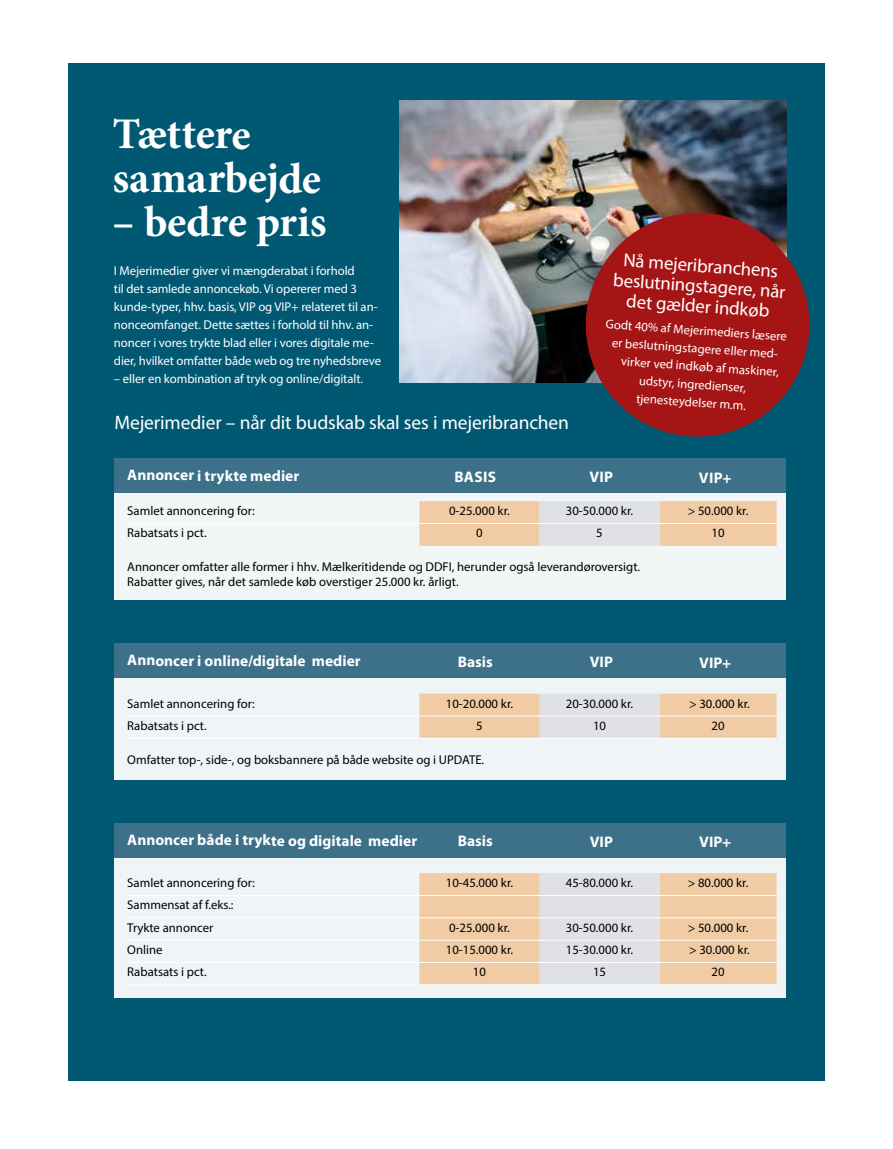
<style>
.page{position:relative;width:893px;height:1149px;background:#fff}
.page>*{position:absolute;margin:0;border:0;box-sizing:border-box;transform-origin:0 0}
.t1{font:700 43.8px/44px "Minion Pro";letter-spacing:-.01em;color:#fff}
.t2{font:19.5px "Myriad Pro";letter-spacing:-.005em;color:#fff}
.t3{font:18.75px/20.2px "Myriad Pro";color:#fff;text-align:center}
.t4{font:700 15.3px "Myriad Pro";color:#fff}
.t5{font:12.75px/22.4px "Myriad Pro";color:#000}
.t6{font:12.75px/18px "Myriad Pro";letter-spacing:-.005em;color:#fff}
</style>
<div class="page">
<div style="left:68px;top:64px;width:757px;height:1016px;background:#005873"></div>
<img style="left:400px;top:101px;width:386px;height:282px">
<svg style="left:582px;top:209px;width:228px;height:228px;background:#8a272b"></svg>
<div style="left:115px;top:822px;width:671px;height:175px;background:#eff4f6"></div>
<div style="left:115px;top:643px;width:671px;height:137px;background:#eff4f6"></div>
<div style="left:115px;top:458px;width:671px;height:141px;background:#f2f6f7"></div>
<div style="left:115px;top:458px;width:671px;height:34px;background:#3d718a"></div>
<div style="left:115px;top:643px;width:671px;height:34px;background:#3d718a"></div>
<div style="left:115px;top:822px;width:671px;height:35px;background:#3d718a"></div>
<svg style="left:419px;top:693px;width:358px;height:44px;background:#ead3bb"></svg>
<hr style="left:127px;top:715px;width:292px;height:1px;background:#fff">
<hr style="left:419px;top:715px;width:121px;height:1px;background:#fff">
<hr style="left:540px;top:715px;width:120px;height:1px;background:#fff">
<hr style="left:660px;top:715px;width:117px;height:1px;background:#fff">
<hr style="left:127px;top:737px;width:292px;height:1px;background:#fff">
<hr style="left:419px;top:737px;width:121px;height:1px;background:#fff">
<hr style="left:540px;top:737px;width:120px;height:1px;background:#fff">
<hr style="left:660px;top:737px;width:117px;height:1px;background:#fff">
<svg style="left:419px;top:873px;width:358px;height:111px;background:#ebd3bb"></svg>
<hr style="left:127px;top:894px;width:292px;height:1px;background:#fff">
<hr style="left:419px;top:894px;width:121px;height:1px;background:#fff">
<hr style="left:540px;top:894px;width:120px;height:1px;background:#fff">
<hr style="left:660px;top:894px;width:117px;height:1px;background:#fff">
<hr style="left:127px;top:917px;width:292px;height:1px;background:#fff">
<hr style="left:419px;top:917px;width:121px;height:1px;background:#fff">
<hr style="left:540px;top:917px;width:120px;height:1px;background:#fff">
<hr style="left:660px;top:917px;width:117px;height:1px;background:#fff">
<hr style="left:127px;top:939px;width:292px;height:1px;background:#fff">
<hr style="left:419px;top:939px;width:121px;height:1px;background:#fff">
<hr style="left:540px;top:939px;width:120px;height:1px;background:#fff">
<hr style="left:660px;top:939px;width:117px;height:1px;background:#fff">
<hr style="left:127px;top:961px;width:292px;height:1px;background:#fff">
<hr style="left:419px;top:961px;width:121px;height:1px;background:#fff">
<hr style="left:540px;top:961px;width:120px;height:1px;background:#fff">
<hr style="left:660px;top:961px;width:117px;height:1px;background:#fff">
<hr style="left:127px;top:984px;width:292px;height:1px;background:#fff">
<hr style="left:419px;top:984px;width:121px;height:1px;background:#fff">
<hr style="left:540px;top:984px;width:120px;height:1px;background:#fff">
<hr style="left:660px;top:984px;width:117px;height:1px;background:#fff">
<svg style="left:419px;top:501px;width:358px;height:44px;background:#ead2b9"></svg>
<hr style="left:127px;top:523px;width:292px;height:1px;background:#fff">
<hr style="left:419px;top:523px;width:121px;height:1px;background:#fff">
<hr style="left:540px;top:523px;width:120px;height:1px;background:#fff">
<hr style="left:660px;top:523px;width:117px;height:1px;background:#fff">
<h1 class="t1" style="left:112px;top:112px;width:210px">Tættere samarbejde</h1>
<h1 class="t1" style="left:112px;top:199px;width:216px">– bedre pris</h1>
<p class="t6" style="left:114px;top:261px;width:269px">I Mejerimedier giver vi mængderabat i forhold<br>til det samlede annoncekøb. Vi opererer med 3 kunde-typer, hhv. basis, VIP og VIP+ relateret til an&shy;nonceomfanget. Dette sættes i forhold til hhv. an&shy;noncer i vores trykte blad eller i vores digitale me&shy;dier, hvilket omfatter både web og tre nyhedsbreve</p>
<p class="t6" style="left:114px;top:369px;width:251px">– eller en kombination af tryk og online/digitalt.</p>
<h2 class="t2" style="left:115px;top:410px;width:456px">Mejerimedier – når dit budskab skal ses i mejeribranchen</h2>
<h3 class="t3" style="left:615px;top:249px;width:174px;rotate:4deg">Nå mejeribranchens beslutningstagere, når det gælder indkøb</h3>
<p class="t6" style="left:606px;top:314px;width:183px;rotate:4deg">Godt 40% af Mejerimediers læsere</p>
<p class="t6" style="left:613px;top:333px;width:170px;rotate:4deg">er beslutningstagere eller med-</p>
<p class="t6" style="left:622px;top:352px;width:160px;rotate:4deg">virker ved indkøb af maskiner,</p>
<p class="t6" style="left:640px;top:371px;width:109px;rotate:4deg">udstyr, ingredienser,</p>
<p class="t6" style="left:637px;top:389px;width:112px;rotate:4deg">tjenesteydelser m.m.</p>
<p class="t4" style="left:127px;top:465px;width:174px">Annoncer i trykte medier</p>
<p class="t4" style="left:454px;top:466px;width:43px">BASIS</p>
<p class="t4" style="left:589px;top:467px;width:25px">VIP</p>
<p class="t4" style="left:699px;top:467px;width:34px">VIP+</p>
<p class="t5" style="left:127px;top:499px;width:129px">Samlet annoncering for:</p>
<p class="t5" style="left:449px;top:499px;width:62px">0-25.000 kr.</p>
<p class="t5" style="left:566px;top:499px;width:69px">30-50.000 kr.</p>
<p class="t5" style="left:688px;top:499px;width:62px">&gt; 50.000 kr.</p>
<p class="t5" style="left:127px;top:521px;width:81px">Rabatsats i pct.</p>
<p class="t5" style="left:476px;top:521px;width:8px">0</p>
<p class="t5" style="left:596px;top:521px;width:8px">5</p>
<p class="t5" style="left:712px;top:521px;width:15px">10</p>
<p class="t5" style="left:127px;top:558px;width:514px;line-height:15px">Annoncer omfatter alle former i hhv. Mælkeritidende og DDFI, herunder også leverandøroversigt.<br>Rabatter gives, når det samlede køb overstiger 25.000 kr. årligt.</p>
<p class="t4" style="left:127px;top:650px;width:235px">Annoncer i online/digitale medier</p>
<p class="t4" style="left:458px;top:651px;width:37px">Basis</p>
<p class="t4" style="left:590px;top:652px;width:25px">VIP</p>
<p class="t4" style="left:699px;top:652px;width:34px">VIP+</p>
<p class="t5" style="left:127px;top:691px;width:129px">Samlet annoncering for:</p>
<p class="t5" style="left:446px;top:691px;width:69px">10-20.000 kr.</p>
<p class="t5" style="left:566px;top:691px;width:69px">20-30.000 kr.</p>
<p class="t5" style="left:689px;top:691px;width:62px">&gt; 30.000 kr.</p>
<p class="t5" style="left:127px;top:714px;width:81px">Rabatsats i pct.</p>
<p class="t5" style="left:476px;top:714px;width:8px">5</p>
<p class="t5" style="left:593px;top:714px;width:15px">10</p>
<p class="t5" style="left:712px;top:714px;width:15px">20</p>
<p class="t5" style="left:127px;top:747px;width:358px">Omfatter top-, side-, og boksbannere på både website og i UPDATE.</p>
<p class="t4" style="left:127px;top:830px;width:291px">Annoncer både i trykte og digitale medier</p>
<p class="t4" style="left:458px;top:831px;width:37px">Basis</p>
<p class="t4" style="left:590px;top:831px;width:25px">VIP</p>
<p class="t4" style="left:699px;top:832px;width:34px">VIP+</p>
<p class="t5" style="left:127px;top:871px;width:129px">Samlet annoncering for:</p>
<p class="t5" style="left:446px;top:871px;width:69px">10-45.000 kr.</p>
<p class="t5" style="left:566px;top:871px;width:69px">45-80.000 kr.</p>
<p class="t5" style="left:688px;top:871px;width:62px">&gt; 80.000 kr.</p>
<p class="t5" style="left:127px;top:893px;width:108px">Sammensat af f.eks.:<br>Trykte annoncer</p>
<p class="t5" style="left:449px;top:915px;width:62px">0-25.000 kr.</p>
<p class="t5" style="left:566px;top:915px;width:69px">30-50.000 kr.</p>
<p class="t5" style="left:688px;top:915px;width:62px">&gt; 50.000 kr.</p>
<p class="t5" style="left:127px;top:938px;width:37px">Online</p>
<p class="t5" style="left:446px;top:938px;width:69px">10-15.000 kr.</p>
<p class="t5" style="left:566px;top:938px;width:69px">15-30.000 kr.</p>
<p class="t5" style="left:689px;top:938px;width:62px">&gt; 30.000 kr.</p>
<p class="t5" style="left:127px;top:960px;width:81px">Rabatsats i pct.</p>
<p class="t5" style="left:473px;top:960px;width:15px">10</p>
<p class="t5" style="left:593px;top:960px;width:15px">15</p>
<p class="t5" style="left:712px;top:960px;width:15px">20</p>
</div>
